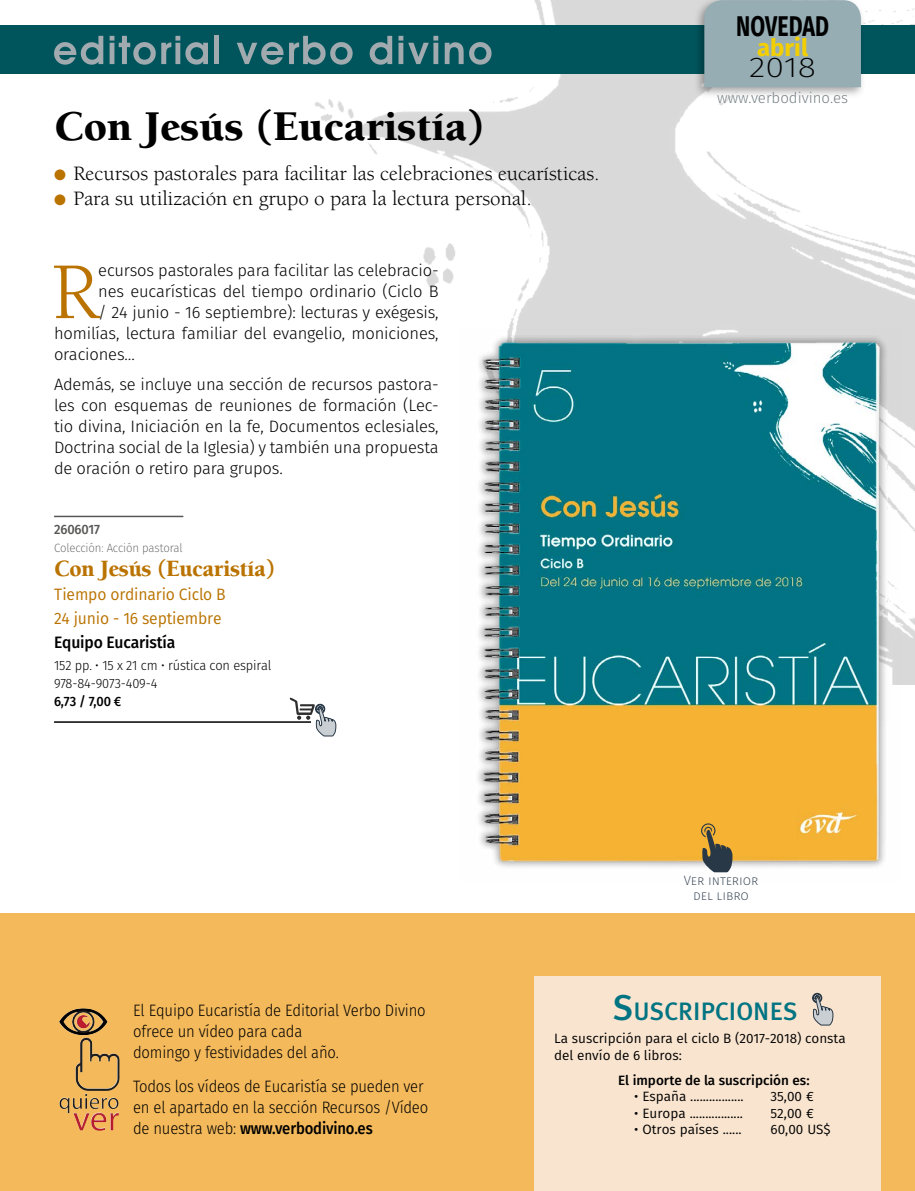
<style>
.page{position:relative;width:915px;height:1191px;background:#fff}
.page>*{position:absolute;margin:0;border:0;box-sizing:border-box;transform-origin:0 0}
.t1{font:82.65px "Berkeley";color:#ba7300}
.t2{font:900 43.5px "Berkeley";color:#000}
.t3{font:700 28.5px "Fira Sans";letter-spacing:.01em;color:#000;scale:.75 1}
.t4{font:200 28.5px "Fira Sans";color:#000;scale:1.2 1}
.t5{font:500 25.2px "Meta Plus";color:#007482}
.t6{font:900 24px "Berkeley";letter-spacing:-.01em;color:#ba7300;scale:.95 1}
.t7{font:700 24px "Fira Sans";color:#f4cf00}
.t8{font:21px "Berkeley";color:#000}
.t9{font:300 16.5px/21px "Fira Sans";letter-spacing:-.01em;color:#000;text-align:justify}
.t10{font:300 16.5px/21px "Fira Sans";letter-spacing:-.01em;color:#000;scale:.9 1}
.t11{font:16.5px/23.7px "Fira Sans";letter-spacing:-.01em;color:#ba7300;scale:.95 1}
.t12{font:500 16.5px "Fira Sans";letter-spacing:-.01em;color:#000;scale:.95 1}
.t13{font:300 15px "Fira Sans";color:#798388}
.t14{font:13.5px/16.5px "Fira Sans";color:#000}
.t15{font:300 13.5px/18px "Fira Sans";letter-spacing:-.01em;color:#000;scale:.95 1}
.t16{font:500 13.5px "Fira Sans";color:#000}
.t17{font:200 13.5px/15px "Fira Sans";color:#293847;text-align:center}
.t18{font:500 13.5px "Fira Sans";color:#000;scale:.95 1}
.t19{font:500 13.5px "Fira Sans";letter-spacing:-.01em;color:#575756;scale:.95 1}
.t20{font:200 12px "Fira Sans";letter-spacing:-.01em;color:#575756;scale:.95 1}
.s1{color:#ba7300}
.s2{font-weight:500}
.s3{font-size:36px}
</style>
<div class="page">
<div style="left:0;top:913px;width:914px;height:278px;background:#f4b95a"></div>
<div style="left:534px;top:976px;width:346px;height:215px;background:#f9e4cf"></div>
<img style="left:312px;top:0;width:602px;height:685px">
<hr style="left:54px;top:516px;width:129px;height:1px;background:#575756">
<hr style="left:54px;top:721px;width:257px;height:2px;background:#000">
<img style="left:459px;top:328px;width:440px;height:545px">
<svg style="left:700px;top:823px;width:33px;height:49px;background:#927b49"></svg>
<img style="left:59px;top:1008px;width:41px;height:27px">
<svg style="left:289px;top:697px;width:48px;height:39px"></svg>
<svg style="left:812px;top:993px;width:21px;height:32px"></svg>
<div style="left:0;top:26px;width:914px;height:48px;background:#00555d"></div>
<svg style="left:54px;top:36px;width:49px;height:29px"></svg>
<svg style="left:110px;top:36px;width:98px;height:29px"></svg>
<div style="left:214px;top:36px;width:5px;height:28px;background:#a1aaaf"></div>
<svg style="left:237px;top:42px;width:46px;height:23px"></svg>
<svg style="left:289px;top:36px;width:63px;height:29px"></svg>
<svg style="left:369px;top:36px;width:23px;height:29px"></svg>
<svg style="left:398px;top:36px;width:40px;height:28px"></svg>
<svg style="left:444px;top:42px;width:19px;height:22px"></svg>
<svg style="left:469px;top:42px;width:22px;height:23px"></svg>
<div style="left:692px;top:0;width:174px;height:98px;background:#000;opacity:.35"></div>
<div style="left:704px;top:0;width:156px;height:87px;background:#96adb4"></div>
<h2 class="t2" style="left:54px;top:104px;width:432px">Con Jesús (Eucaristía)</h2>
<p class="t8" style="left:54px;top:162px;width:547px"><span class="s1">●</span> Recursos pastorales para facilitar las celebraciones eucarísticas.</p>
<p class="t8" style="left:54px;top:188px;width:479px"><span class="s1">●</span> Para su utilización en grupo o para la lectura personal.</p>
<h1 class="t1" style="left:52px;top:248px;width:49px">R</h1>
<p class="t9" style="left:98px;top:260px;width:342px">ecursos pastorales para facilitar las celebracio-</p>
<p class="t9" style="left:98px;top:281px;width:342px">nes eucarísticas del tiempo ordinario (Ciclo B</p>
<p class="t9" style="left:98px;top:302px;width:342px">/ 24 junio - 16 septiembre): lecturas y exégesis,</p>
<p class="t9" style="left:54px;top:323px;width:386px">homilías, lectura familiar del evangelio, moniciones,</p>
<p class="t9" style="left:54px;top:344px;width:82px">oraciones…</p>
<p class="t9" style="left:54px;top:373px;width:386px">Además, se incluye una sección de recursos pastora&shy;les con esquemas de reuniones de formación (Lec&shy;tio divina, Iniciación en la fe, Documentos eclesiales, Doctrina social de la Iglesia) y también una propuesta de oración o retiro para grupos.</p>
<p class="t19" style="left:54px;top:520px;width:50px">2606017</p>
<p class="t20" style="left:54px;top:539px;width:137px">Colección: Acción pastoral</p>
<h3 class="t6" style="left:54px;top:556px;width:234px">Con Jesús (Eucaristía)</h3>
<p class="t11" style="left:54px;top:582px;width:182px">Tiempo ordinario Ciclo B<br>24 junio - 16 septiembre</p>
<p class="t12" style="left:54px;top:630px;width:129px">Equipo Eucaristía</p>
<p class="t15" style="left:54px;top:656px;width:230px">152 pp. • 15 x 21 cm • rústica con espiral<br>978-84-9073-409-4</p>
<p class="t18" style="left:54px;top:691px;width:72px">6,73 / 7,00 €</p>
<h3 class="t3" style="left:735px;top:6px;width:126px">NOVEDAD</h3>
<h3 class="t7" style="left:756px;top:31px;width:52px">abril</h3>
<h3 class="t4" style="left:749px;top:47px;width:57px">2018</h3>
<p class="t13" style="left:717px;top:87px;width:132px">www.verbodivino.es</p>
<p class="t17" style="left:683px;top:872px;width:76px">Ver interior del libro</p>
<p class="t10" style="left:133px;top:999px;width:326px">El Equipo Eucaristía de Editorial Verbo Divino ofrece un vídeo para cada<br>domingo y festividades del año.</p>
<p class="t10" style="left:133px;top:1075px;width:329px">Todos los vídeos de Eucaristía se pueden ver en el apartado en la sección Recursos /Vídeo de nuestra web: <span class="s2">www.verbodivino.es</span></p>
<h3 class="t5" style="left:612px;top:996px;width:184px"><span class="s3">S</span>USCRIPCIONES</h3>
<p class="t14" style="left:554px;top:1030px;width:293px">La suscripción para el ciclo B (2017-2018) consta del envío de 6 libros:</p>
<p class="t16" style="left:618px;top:1070px;width:193px">El importe de la suscripción es:</p>
<p class="t14" style="left:634px;top:1088px;width:111px">• España .................</p>
<p class="t14" style="left:770px;top:1088px;width:45px">35,00 €</p>
<p class="t14" style="left:634px;top:1104px;width:110px">• Europa .................</p>
<p class="t14" style="left:770px;top:1104px;width:45px">52,00 €</p>
<p class="t14" style="left:634px;top:1121px;width:109px">• Otros países ......</p>
<p class="t14" style="left:770px;top:1121px;width:62px">60,00 US$</p>
</div>
